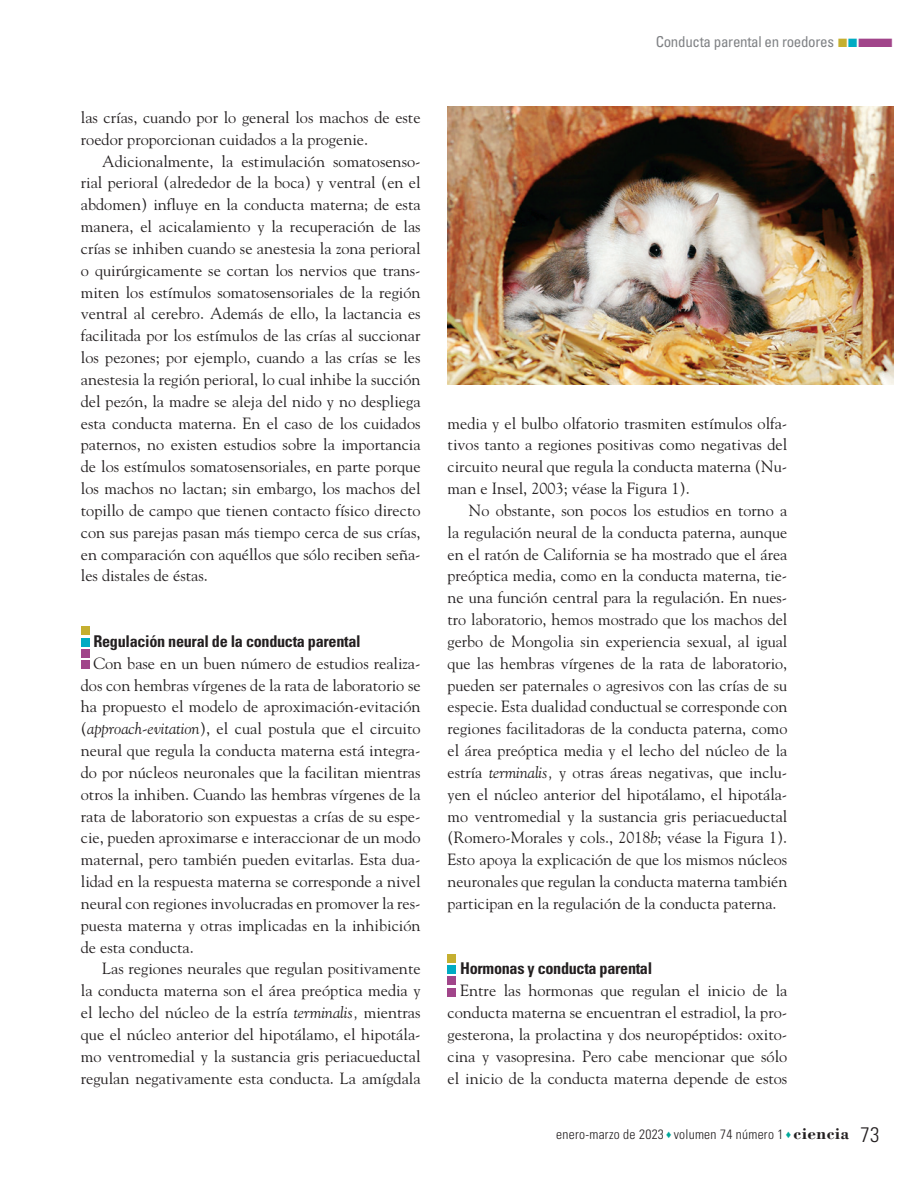
<style>
.page{position:relative;width:915px;height:1191px;background:#fff}
.page>*{position:absolute;margin:0;border:0;box-sizing:border-box;transform-origin:0 0}
._02N_Normal_Sin{font:16.2px/21.9px "Goudy Std";color:#231f20;text-align:justify}
._01N_Subtitulo1{font:700 condensed 16.2px "Univers LT Std";letter-spacing:-.02em;color:#231f20}
.t1{font:condensed 15px "Univers LT Std";letter-spacing:-.02em;color:#808285}
.t2{font:300 condensed 13.5px "Univers LT Std";letter-spacing:.02em;color:#231f20}
.s1{font-style:italic}
.s2{color:#c5af30}
.s3{color:#00abc3}
.s4{color:#a1458a}
.s5{color:#00a99b}
.s6{font-family:"Bodoni Std";font-weight:700;font-stretch:normal;font-size:17.25px}
.s7{font-size:21px}
</style>
<div class="page">
<div style="left:81px;top:660px;width:8px;height:9px;background:#a1458a"></div>
<div style="left:81px;top:649px;width:8px;height:8px;background:#a1458a"></div>
<div style="left:81px;top:638px;width:8px;height:8px;background:#00abc3"></div>
<div style="left:81px;top:626px;width:8px;height:9px;background:#c5af30"></div>
<div style="left:447px;top:988px;width:9px;height:8px;background:#a1458a"></div>
<div style="left:447px;top:976px;width:9px;height:9px;background:#a1458a"></div>
<div style="left:447px;top:965px;width:9px;height:8px;background:#00abc3"></div>
<div style="left:447px;top:954px;width:9px;height:8px;background:#c5af30"></div>
<img style="left:447px;top:106px;width:446px;height:279px">
<p class="_02N_Normal_Sin" style="left:81px;top:106px;width:341px">las crías, cuando por lo general los machos de este roedor proporcionan cuidados a la progenie.</p>
<p class="_02N_Normal_Sin" style="left:81px;top:150px;width:341px;text-indent:21px">Adicionalmente, la estimulación somatosenso&shy;rial perioral (alrededor de la boca) y ventral (en el abdomen) influye en la conducta materna; de esta manera, el acicalamiento y la recuperación de las crías se inhiben cuando se anestesia la zona perioral o quirúrgicamente se cortan los nervios que trans&shy;miten los estímulos somatosensoriales de la región ventral al cerebro. Además de ello, la lactancia es facilitada por los estímulos de las crías al succionar los pezones; por ejemplo, cuando a las crías se les anestesia la región perioral, lo cual inhibe la succión del pezón, la madre se aleja del nido y no despliega esta conducta materna. En el caso de los cuidados paternos, no existen estudios sobre la importancia de los estímulos somatosensoriales, en parte porque los machos no lactan; sin embargo, los machos del topillo de campo que tienen contacto físico directo con sus parejas pasan más tiempo cerca de sus crías, en comparación con aquéllos que sólo reciben seña&shy;les distales de éstas.</p>
<p class="_01N_Subtitulo1" style="left:93px;top:631px;width:268px">Regulación neural de la conducta parental</p>
<p class="_02N_Normal_Sin" style="left:81px;top:652px;width:341px;text-indent:13px">Con base en un buen número de estudios realiza&shy;dos con hembras vírgenes de la rata de laboratorio se ha propuesto el modelo de aproximación-evitación (<span class="s1">approach-evitation</span>), el cual postula que el circuito neural que regula la conducta materna está integra&shy;do por núcleos neuronales que la facilitan mientras otros la inhiben. Cuando las hembras vírgenes de la rata de laboratorio son expuestas a crías de su espe&shy;cie, pueden aproximarse e interaccionar de un modo maternal, pero también pueden evitarlas. Esta dua&shy;lidad en la respuesta materna se corresponde a nivel neural con regiones involucradas en promover la res&shy;puesta materna y otras implicadas en la inhibición de esta conducta.</p>
<p class="_02N_Normal_Sin" style="left:81px;top:957px;width:341px;text-indent:21px">Las regiones neurales que regulan positivamente la conducta materna son el área preóptica media y el lecho del núcleo de la estría <span class="s1">terminalis,</span> mientras que el núcleo anterior del hipotálamo, el hipotála&shy;mo ventromedial y la sustancia gris periacueductal regulan negativamente esta conducta. La amígdala</p>
<p class="t1" style="left:655px;top:32px;width:239px">Conducta parental en roedores <span class="s2">■</span><span class="s3">■</span><span class="s4">■</span></p>
<p class="_02N_Normal_Sin" style="left:447px;top:412px;width:341px">media y el bulbo olfatorio trasmiten estímulos olfa&shy;tivos tanto a regiones positivas como negativas del circuito neural que regula la conducta materna (Nu&shy;man e Insel, 2003; véase la Figura 1).</p>
<p class="_02N_Normal_Sin" style="left:447px;top:499px;width:341px;text-indent:21px">No obstante, son pocos los estudios en torno a la regulación neural de la conducta paterna, aunque en el ratón de California se ha mostrado que el área preóptica media, como en la conducta materna, tie&shy;ne una función central para la regulación. En nues&shy;tro laboratorio, hemos mostrado que los machos del gerbo de Mongolia sin experiencia sexual, al igual que las hembras vírgenes de la rata de laboratorio, pueden ser paternales o agresivos con las crías de su especie. Esta dualidad conductual se corresponde con regiones facilitadoras de la conducta paterna, como el área preóptica media y el lecho del núcleo de la estría <span class="s1">terminalis,</span> y otras áreas negativas, que inclu&shy;yen el núcleo anterior del hipotálamo, el hipotála&shy;mo ventromedial y la sustancia gris periacueductal (Romero-Morales y cols., 2018<span class="s1">b</span>; véase la Figura 1).<br>Esto apoya la explicación de que los mismos núcleos neuronales que regulan la conducta materna también participan en la regulación de la conducta paterna.</p>
<p class="_01N_Subtitulo1" style="left:460px;top:958px;width:193px">Hormonas y conducta parental</p>
<p class="_02N_Normal_Sin" style="left:447px;top:979px;width:341px;text-indent:13px">Entre las hormonas que regulan el inicio de la conducta materna se encuentran el estradiol, la pro&shy;gesterona, la prolactina y dos neuropéptidos: oxito&shy;cina y vasopresina. Pero cabe mencionar que sólo el inicio de la conducta materna depende de estos</p>
<p class="t2" style="left:556px;top:1126px;width:324px">enero-marzo de 2023 <span class="s5">♦</span> volumen 74 número 1 <span class="s5">♦</span> <span class="s6">ciencia</span> <span class="s7">73</span></p>
</div>
